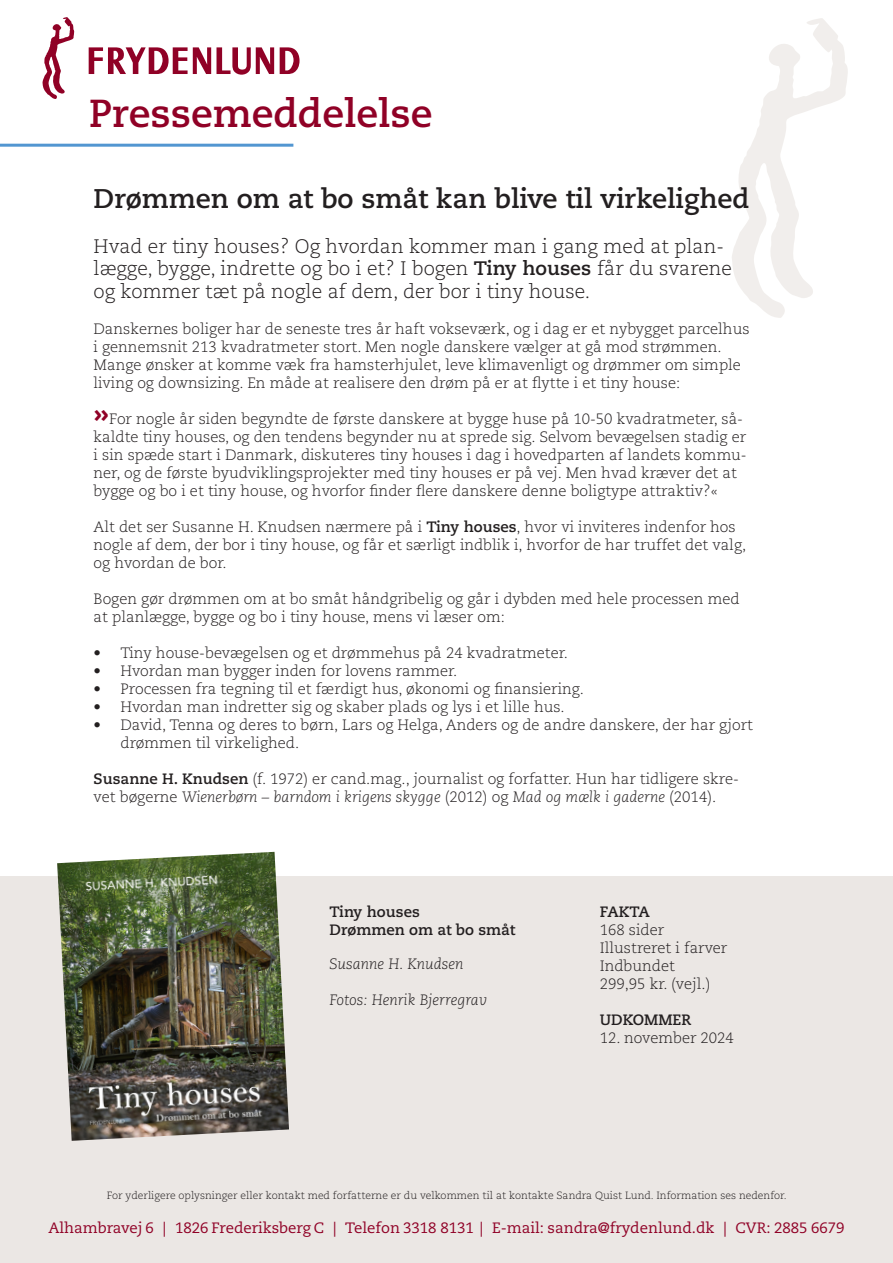
<style>
.page{position:relative;width:893px;height:1263px;background:#fff}
.page>*{position:absolute;margin:0;border:0;box-sizing:border-box;transform-origin:0 0}
.t1{font:700 39px "Caecilia LT Std";color:#900126}
.Ov1{font:700 27px "Caecilia LT Std";color:#231f20}
.Manchet{font:300 19.5px/22.5px "Caecilia LT Std";color:#231f20}
.Brød{font:300 15px/18px "Caecilia LT Std";color:#231f20}
.t2{font:15px "Caecilia LT Std";color:#900126}
.Standarddata{font:300 15px "Caecilia LT Std";color:#231f20}
.Forfatternavn{font:italic 300 15px "Caecilia LT Std";color:#231f20}
.Titel{font:700 15px "Caecilia LT Std";color:#231f20}
.Standarddata-2{font:700 15px "Caecilia LT Std";color:#231f20}
.t3{font:300 10.5px "Caecilia LT Std";color:#231f20}
.s1{font-weight:700}
.s2{font-weight:700;font-size:30px;color:#900126}
.s3{font-style:italic}
</style>
<div class="page">
<svg style="left:732px;top:18px;width:116px;height:300px"></svg>
<hr style="left:0;top:144px;width:293px;height:3px;background:#5296d1">
<div style="left:0;top:876px;width:893px;height:387px;background:#ebe7e4"></div>
<svg style="left:43px;top:17px;width:32px;height:82px"></svg>
<svg style="left:89px;top:47px;width:122px;height:27px"></svg>
<svg style="left:217px;top:47px;width:57px;height:28px"></svg>
<svg style="left:280px;top:47px;width:20px;height:27px"></svg>
<img style="left:57px;top:852px;width:232px;height:289px">
<h1 class="t1" style="left:89px;top:91px;width:345px">Pressemeddelelse</h1>
<p class="Ov1" style="left:94px;top:182px;width:658px">Drømmen om at bo småt kan blive til virkelighed</p>
<p class="Manchet" style="left:94px;top:235px;width:640px">Hvad er tiny houses? Og hvordan kommer man i gang med at plan&shy;lægge, bygge, indrette og bo i et? I bogen <span class="s1">Tiny houses</span> får du svarene og kommer tæt på nogle af dem, der bor i tiny house.</p>
<p class="Brød" style="left:94px;top:320px;width:658px">Danskernes boliger har de seneste tres år haft vokseværk, og i dag er et nybygget parcelhus i gennemsnit 213 kvadratmeter stort. Men nogle danskere vælger at gå mod strømmen.<br>Mange ønsker at komme væk fra hamsterhjulet, leve klimavenligt og drømmer om simple living og downsizing. En måde at realisere den drøm på er at flytte i et tiny house:</p>
<p class="Brød" style="left:94px;top:410px;width:655px"><span class="s2">»</span>For nogle år siden begyndte de første danskere at bygge huse på 10-50 kvadratmeter, så&shy;kaldte tiny houses, og den tendens begynder nu at sprede sig. Selvom bevægelsen stadig er i sin spæde start i Danmark, diskuteres tiny houses i dag i hovedparten af landets kommu&shy;ner, og de første byudviklingsprojekter med tiny houses er på vej. Men hvad kræver det at bygge og bo i et tiny house, og hvorfor finder flere danskere denne boligtype attraktiv?«</p>
<p class="Brød" style="left:94px;top:518px;width:654px">Alt det ser Susanne H. Knudsen nærmere på i <span class="s1">Tiny houses</span>, hvor vi inviteres indenfor hos nogle af dem, der bor i tiny house, og får et særligt indblik i, hvorfor de har truffet det valg, og hvordan de bor.</p>
<p class="Brød" style="left:94px;top:590px;width:648px">Bogen gør drømmen om at bo småt håndgribelig og går i dybden med hele processen med at planlægge, bygge og bo i tiny house, mens vi læser om:</p>
<p class="Brød" style="left:94px;top:644px;width:476px">• Tiny house-bevægelsen og et drømmehus på 24 kvadratmeter.</p>
<p class="Brød" style="left:94px;top:662px;width:365px">• Hvordan man bygger inden for lovens rammer.</p>
<p class="Brød" style="left:94px;top:680px;width:492px">• Processen fra tegning til et færdigt hus, økonomi og finansiering.</p>
<p class="Brød" style="left:94px;top:698px;width:473px">• Hvordan man indretter sig og skaber plads og lys i et lille hus.</p>
<p class="Brød" style="left:121px;top:716px;width:634px;text-indent:-27px">• David, Tenna og deres to børn, Lars og Helga, Anders og de andre danskere, der har gjort drømmen til virkelighed.</p>
<p class="Brød" style="left:94px;top:770px;width:647px"><span class="s1">Susanne H. Knudsen</span> (f. 1972) er cand.mag., journalist og forfatter. Hun har tidligere skre&shy;vet bøgerne <span class="s3">Wienerbørn – barndom i krigens skygge</span> (2012) og <span class="s3">Mad og mælk i gaderne</span> (2014).</p>
<p class="Titel" style="left:330px;top:903px;width:92px">Tiny houses</p>
<p class="Titel" style="left:330px;top:921px;width:187px">Drømmen om at bo småt</p>
<p class="Forfatternavn" style="left:330px;top:956px;width:135px">Susanne H. Knudsen</p>
<p class="Forfatternavn" style="left:330px;top:992px;width:159px">Fotos: Henrik Bjerregrav</p>
<p class="Standarddata-2" style="left:600px;top:903px;width:52px">FAKTA</p>
<p class="Standarddata" style="left:600px;top:921px;width:66px">168 sider</p>
<p class="Standarddata" style="left:600px;top:939px;width:129px">Illustreret i farver</p>
<p class="Standarddata" style="left:600px;top:957px;width:77px">Indbundet</p>
<p class="Standarddata" style="left:600px;top:975px;width:112px">299,95 kr. (vejl.)</p>
<p class="Standarddata-2" style="left:600px;top:1011px;width:93px">UDKOMMER</p>
<p class="Standarddata" style="left:600px;top:1029px;width:136px">12. november 2024</p>
<p class="t3" style="left:107px;top:1189px;width:681px">For yderligere oplysninger eller kontakt med forfatterne er du velkommen til at kontakte Sandra Quist Lund. Information ses nedenfor.</p>
<p class="t2" style="left:48px;top:1219px;width:797px">Alhambravej 6 | 1826 Frederiksberg C | Telefon 3318 8131 | E-mail: sandra@frydenlund.dk | CVR: 2885 6679</p>
</div>
